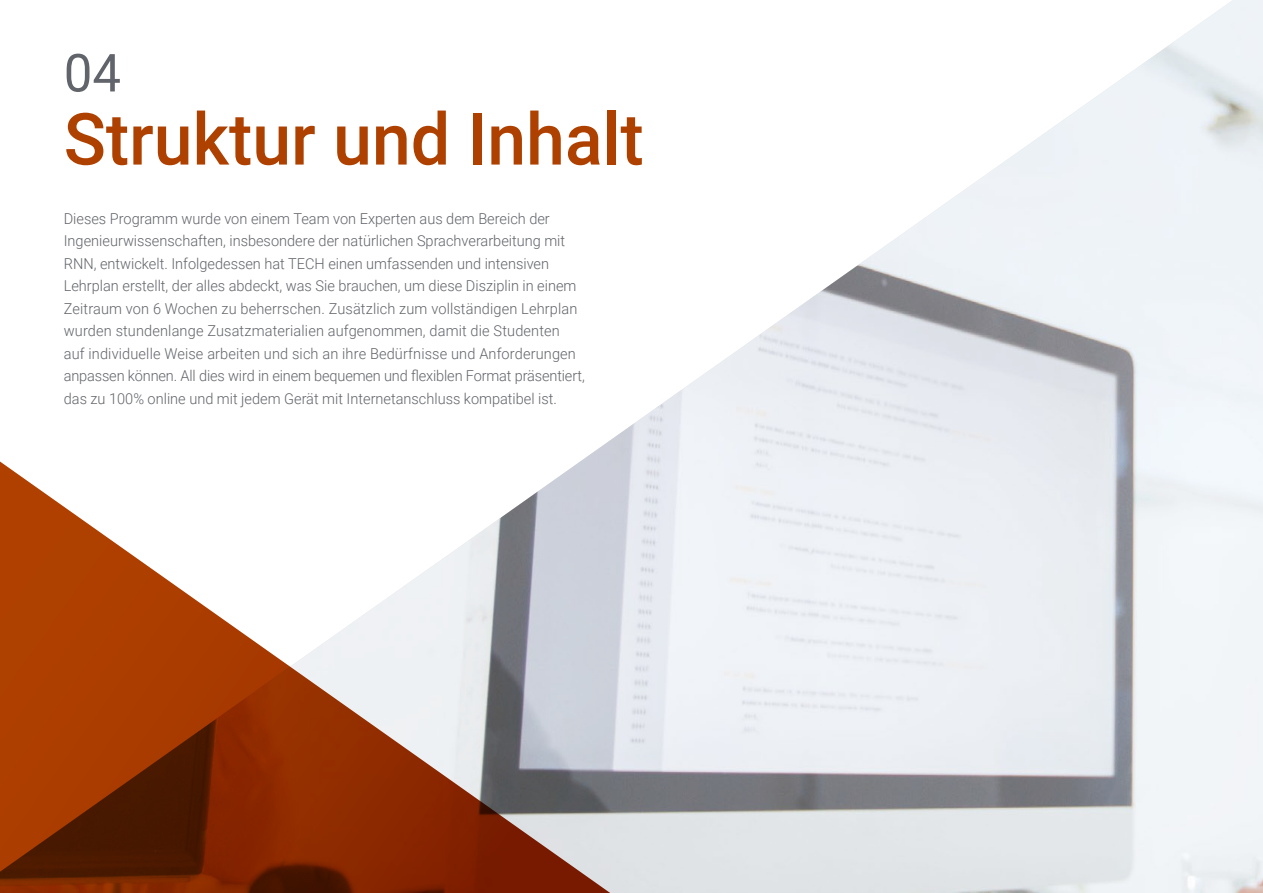
<style>
.page{position:relative;width:1263px;height:893px;background:#fff}
.page>*{position:absolute;margin:0;border:0;box-sizing:border-box;transform-origin:0 0}
.t1{font:500 72px "Roboto";color:#ae4000}
.t2{font:52.5px "Roboto";color:#61646a}
.t3{font:300 15px/22.5px "Roboto";color:#61646a}
</style>
<div class="page">
<img style="left:602px;top:0;width:661px;height:893px">
<svg style="left:0;top:446px;width:640px;height:447px"></svg>
<h2 class="t2" style="left:64px;top:36px;width:59px">04</h2>
<h1 class="t1" style="left:64px;top:89px;width:581px">Struktur und Inhalt</h1>
<p class="t3" style="left:64px;top:207px;width:522px">Dieses Programm wurde von einem Team von Experten aus dem Bereich der Ingenieurwissenschaften, insbesondere der natürlichen Sprachverarbeitung mit RNN, entwickelt. Infolgedessen hat TECH einen umfassenden und intensiven Lehrplan erstellt, der alles abdeckt, was Sie brauchen, um diese Disziplin in einem Zeitraum von 6 Wochen zu beherrschen. Zusätzlich zum vollständigen Lehrplan wurden stundenlange Zusatzmaterialien aufgenommen, damit die Studenten<br>auf individuelle Weise arbeiten und sich an ihre Bedürfnisse und Anforderungen anpassen können. All dies wird in einem bequemen und flexiblen Format präsentiert, das zu 100% online und mit jedem Gerät mit Internetanschluss kompatibel ist.</p>
</div>
